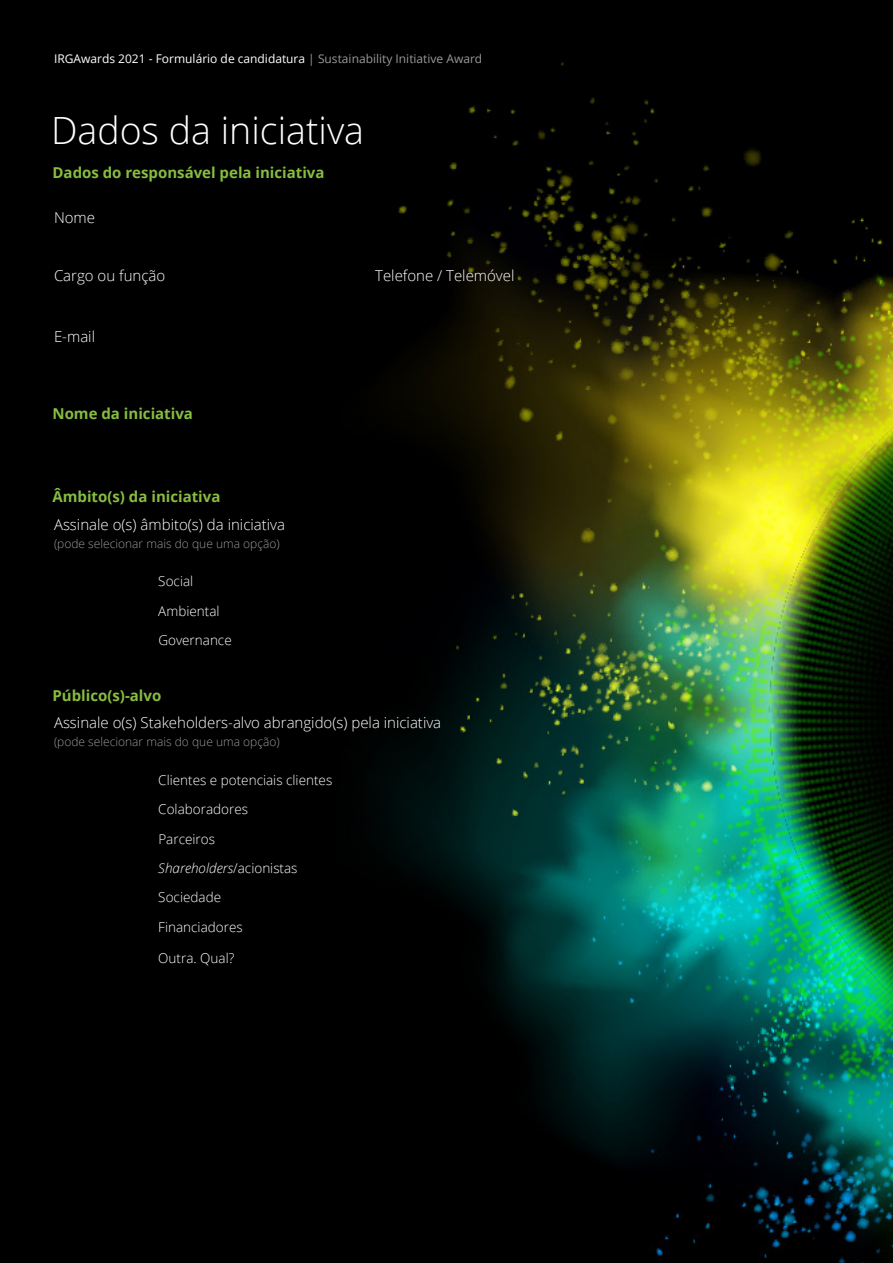
<style>
.page{position:relative;width:893px;height:1263px;background:#fff}
.page>*{position:absolute;margin:0;border:0;box-sizing:border-box;transform-origin:0 0}
.t1{font:300 37.5px "Open Sans";color:#fff}
.t2{font:300 15px "Open Sans";color:#fff}
.t3{font:700 15px "Open Sans";color:#87bd40}
.t4{font:300 13.5px/29.2px "Open Sans";color:#fff}
.t5{font:12px "Open Sans";color:#fff}
.t6{font:300 12px "Open Sans";color:#97999b}
.s1{color:#97999b}
.s2{font-style:italic}
</style>
<div class="page">
<img style="left:0;top:0;width:893px;height:1263px">
<p class="t5" style="left:54px;top:51px;width:430px">IRGAwards 2021 - Formulário de candidatura <span class="s1">| Sustainability Initiative Award</span></p>
<h1 class="t1" style="left:51px;top:105px;width:315px">Dados da iniciativa</h1>
<p class="t3" style="left:52px;top:162px;width:274px">Dados do responsável pela iniciativa</p>
<p class="t2" style="left:54px;top:208px;width:43px">Nome</p>
<p class="t2" style="left:54px;top:266px;width:113px">Cargo ou função</p>
<p class="t2" style="left:54px;top:327px;width:43px">E-mail</p>
<p class="t3" style="left:53px;top:403px;width:142px">Nome da iniciativa</p>
<p class="t3" style="left:52px;top:486px;width:169px">Âmbito(s) da iniciativa</p>
<p class="t2" style="left:54px;top:514px;width:233px">Assinale o(s) âmbito(s) da iniciativa</p>
<p class="t6" style="left:54px;top:535px;width:227px">(pode selecionar mais do que uma opção)</p>
<p class="t4" style="left:158px;top:566px;width:36px">Social</p>
<p class="t4" style="left:158px;top:596px;width:63px">Ambiental</p>
<p class="t4" style="left:158px;top:625px;width:75px">Governance</p>
<p class="t3" style="left:52px;top:685px;width:110px">Público(s)-alvo</p>
<p class="t2" style="left:375px;top:266px;width:141px">Telefone / Telemóvel</p>
<p class="t2" style="left:54px;top:713px;width:389px">Assinale o(s) Stakeholders-alvo abrangido(s) pela iniciativa</p>
<p class="t6" style="left:54px;top:734px;width:227px">(pode selecionar mais do que uma opção)</p>
<p class="t4" style="left:158px;top:765px;width:175px">Clientes e potenciais clientes</p>
<p class="t4" style="left:158px;top:794px;width:91px">Colaboradores</p>
<p class="t4" style="left:158px;top:824px;width:141px">Parceiros<br><span class="s2">Shareholders</span>/acionistas<br>Sociedade</p>
<p class="t4" style="left:158px;top:912px;width:86px">Financiadores</p>
<p class="t4" style="left:158px;top:943px;width:78px">Outra. Qual?</p>
</div>
